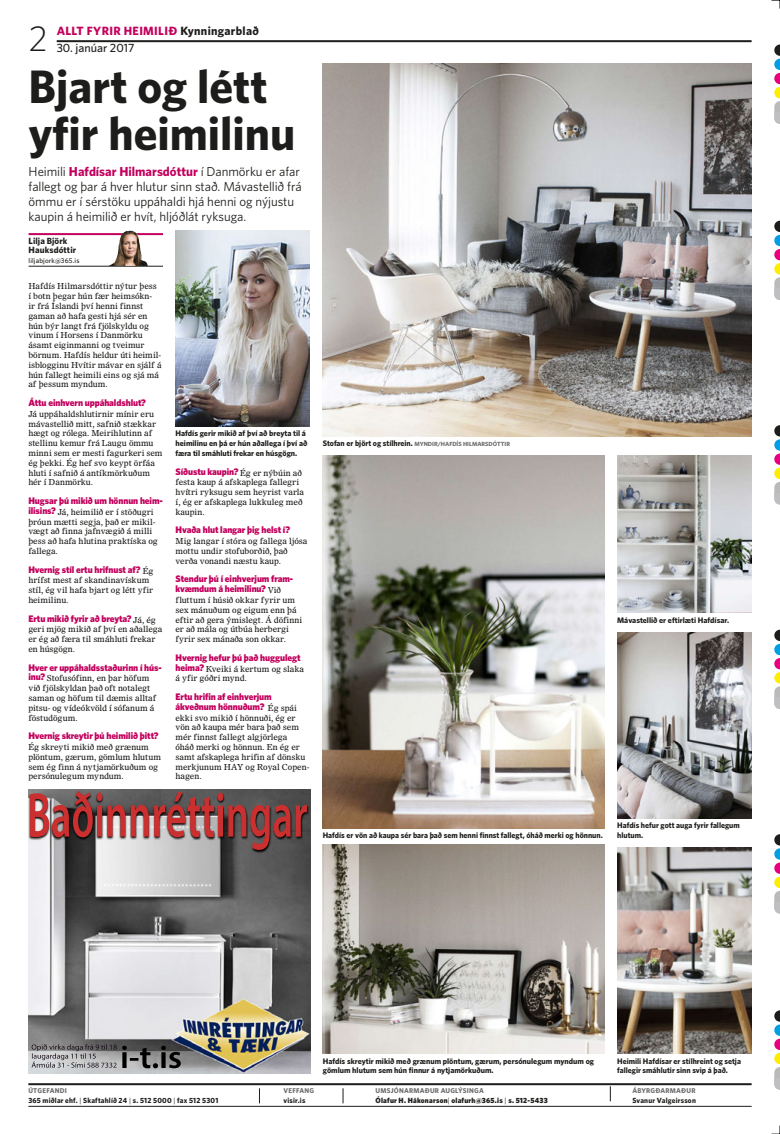
<style>
.page{position:relative;width:780px;height:1134px;background:#fff}
.page>*{position:absolute;margin:0;border:0;box-sizing:border-box;transform-origin:0 0}
.t1{font:700 47px/47px "Whitney HTF";color:#1d1d1b}
.t2{font:300 36px "Whitney HTF";color:#1d1d1b}
.t3{font:13px/15px "Whitney HTF";letter-spacing:-.005em;color:#1d1d1b}
.t4{font:700 12px "Whitney HTF";letter-spacing:.025em;color:#c3005d}
.t5{font:500 12px "Whitney HTF";color:#1d1d1b}
.t6{font:900 9.5px/9.8px "Whitney HTF";letter-spacing:-.01em;color:#c3005d}
.t7{font:700 9px/9.8px "Whitney HTF";letter-spacing:.01em;color:#1d1d1b}
.t8{font:8.3px/9.8px "Olympian LT Std";letter-spacing:-.01em;color:#1d1d1b}
.t9{font:700 8px/9.8px "Whitney HTF";color:#1d1d1b}
.t10{font:700 7.5px "Whitney HTF";letter-spacing:.025em;color:#1d1d1b}
.t11{font:900 7.5px "Whitney HTF";letter-spacing:.03em;color:#1d1d1b}
.t12{font:700 7px "Whitney HTF";letter-spacing:.03em;color:#706f6f}
.t13{font:500 7px "Whitney HTF";letter-spacing:.015em;color:#1d1d1b}
.t14{font:700 6px "Whitney HTF";color:#706f6f}
.s1{color:#1d1d1b}
.s2{font-weight:700;color:#c3005d}
.s3{font-family:"Whitney HTF";font-weight:900;font-size:9.5px;color:#c3005d}
.s4{font-size:6px;color:#706f6f}
.s5{font-weight:400}
</style>
<div class="page">
<hr style="left:28px;top:1083px;width:723px;height:2px;background:#1d1d1b">
<svg style="left:610px;top:1086px;width:1px;height:15px"></svg>
<svg style="left:259px;top:1088px;width:1px;height:15px"></svg>
<svg style="left:343px;top:1088px;width:1px;height:15px"></svg>
<hr style="left:28px;top:1106px;width:723px;height:1px;background:#1d1d1b">
<svg style="left:774px;top:45px;width:6px;height:68px"></svg>
<div style="left:774px;top:113px;width:6px;height:11px;background:#bfbfc1"></div>
<svg style="left:774px;top:1010px;width:6px;height:68px"></svg>
<div style="left:774px;top:1078px;width:6px;height:12px;background:#bfbfc1"></div>
<svg style="left:774px;top:834px;width:6px;height:68px"></svg>
<div style="left:774px;top:902px;width:6px;height:11px;background:#bfbfc1"></div>
<svg style="left:774px;top:630px;width:6px;height:68px"></svg>
<div style="left:774px;top:698px;width:6px;height:11px;background:#bfbfc1"></div>
<svg style="left:774px;top:425px;width:6px;height:68px"></svg>
<div style="left:774px;top:493px;width:6px;height:11px;background:#bfbfc1"></div>
<svg style="left:774px;top:221px;width:6px;height:68px"></svg>
<div style="left:774px;top:289px;width:6px;height:11px;background:#bfbfc1"></div>
<svg style="left:771px;top:0;width:9px;height:9px"></svg>
<svg style="left:771px;top:1125px;width:9px;height:9px"></svg>
<img style="left:175px;top:230px;width:135px;height:196px">
<img style="left:323px;top:844px;width:281px;height:210px">
<img style="left:323px;top:456px;width:281px;height:372px">
<img style="left:617px;top:848px;width:134px;height:206px">
<img style="left:617px;top:632px;width:134px;height:186px">
<img style="left:323px;top:64px;width:428px;height:372px">
<img style="left:617px;top:456px;width:134px;height:157px">
<hr style="left:29px;top:233px;width:134px;height:2px;background:#c3005d">
<hr style="left:29px;top:266px;width:134px;height:1px;background:#1d1d1b">
<svg style="left:121px;top:230px;width:9px;height:5px"></svg>
<img style="left:28px;top:790px;width:282px;height:283px">
<hr style="left:57px;top:40px;width:694px;height:2px;background:#1d1d1b">
<h2 class="t2" style="left:28px;top:17px;width:21px">2</h2>
<h3 class="t4" style="left:57px;top:24px;width:204px">Allt fyrir h eimilið <span class="s1">Kynningarblað</span></h3>
<h3 class="t5" style="left:57px;top:40px;width:79px">30. janúar 2017</h3>
<h1 class="t1" style="left:29px;top:61px;width:268px">Bjart og létt yfir heimilinu</h1>
<h3 class="t3" style="left:29px;top:164px;width:274px">Heimili <span class="s2">Hafdísar Hilmarsdóttur</span> í Danmörku er afar fallegt og þar á hver hlutur sinn stað. Mávastellið frá ömmu er í sérstöku uppáhaldi hjá henni og nýjustu kaupin á heimilið er hvít, hljóðlát ryksuga.</h3>
<p class="t7" style="left:29px;top:235px;width:49px">Lilja Björk<br>Hauksdóttir</p>
<p class="t13" style="left:29px;top:257px;width:52px">liljabjork@365.is</p>
<p class="t8" style="left:28px;top:281px;width:135px">Hafdís Hilmarsdóttir nýtur þess í botn þegar hún fær heimsókn-<br>ir frá Íslandi því henni finnst gaman að hafa gesti hjá sér en hún býr langt frá fjölskyldu og vinum í Horsens í Danmörku ásamt eiginmanni og tveimur börnum. Hafdís heldur úti heimil&shy;isblogginu Hvítir mávar en sjálf á hún fallegt heimili eins og sjá má af þessum myndum.</p>
<p class="t6" style="left:28px;top:397px;width:119px">Áttu einhvern uppáhaldshlut?</p>
<p class="t8" style="left:28px;top:409px;width:136px">Já uppáhaldshlutirnir mínir eru mávastellið mitt, safnið stækkar hægt og rólega. Meirihlutinn af stellinu kemur frá Laugu ömmu minni sem er mesti fagurkeri sem ég þekki. Ég hef svo keypt örfáa hluti í safnið á antíkmörkuðum hér í Danmörku.</p>
<p class="t6" style="left:28px;top:495px;width:136px">Hugsar þú mikið um hönnun heim-</p>
<p class="t8" style="left:28px;top:507px;width:131px"><span class="s3">ilisins?</span> Já, heimilið er í stöðugri þróun mætti segja, það er mikil&shy;vægt að finna jafnvægið á milli þess að hafa hlutina praktíska og fallega.</p>
<p class="t6" style="left:28px;top:564px;width:127px">Hvernig stíl ertu hrifnust af? <sub>Ég</sub></p>
<p class="t8" style="left:28px;top:575px;width:126px">hrífst mest af skandinavískum stíl, ég vil hafa bjart og létt yfir heimilinu.</p>
<p class="t6" style="left:28px;top:613px;width:129px">Ertu mikið fyrir að breyta? <sub>Já,</sub> <sub>ég</sub></p>
<p class="t8" style="left:28px;top:624px;width:135px">geri mjög mikið af því en aðallega er ég að færa til smáhluti frekar en húsgögn.</p>
<p class="t6" style="left:28px;top:662px;width:135px">Hver er uppáhaldsstaðurinn í hús-</p>
<p class="t8" style="left:28px;top:673px;width:130px"><span class="s3">inu?</span> Stofusófinn, en þar höfum við fjölskyldan það oft notalegt saman og höfum til dæmis alltaf pitsu- og vídeókvöld í sófanum á föstudögum.</p>
<p class="t6" style="left:28px;top:731px;width:132px">Hvernig skreytir þú heimilið þitt?</p>
<p class="t8" style="left:28px;top:742px;width:134px">Ég skreyti mikið með grænum plöntum, gærum, gömlum hlutum sem ég finn á nytjamörkuðum og persónulegum myndum.</p>
<p class="t9" style="left:175px;top:428px;width:133px">Hafdís gerir mikið af því að breyta til á heimilinu en þá er hún aðallega í því að færa til smáhluti frekar en húsgögn.</p>
<p class="t6" style="left:175px;top:466px;width:128px">Síðustu kaupin? <sub>Ég</sub> <sub>er</sub> <sub>nýbúin</sub> <sub>að</sub></p>
<p class="t8" style="left:175px;top:477px;width:130px">festa kaup á afskaplega fallegri hvítri ryksugu sem heyrist varla í, ég er afskaplega lukkuleg með kaupin.</p>
<p class="t6" style="left:175px;top:525px;width:116px">Hvaða hlut langar þig helst í?</p>
<p class="t8" style="left:175px;top:536px;width:133px">Mig langar í stóra og fallega ljósa mottu undir stofuborðið, það verða vonandi næstu kaup.</p>
<p class="t6" style="left:175px;top:574px;width:119px">Stendur þú í einhverjum fram&shy;kvæmdum á heimilinu? <sub>Við</sub></p>
<p class="t8" style="left:175px;top:595px;width:128px">fluttum í húsið okkar fyrir um sex mánuðum og eigum enn þá eftir að gera ýmislegt. Á döfinni er að mála og útbúa herbergi fyrir sex mánaða son okkar.</p>
<p class="t6" style="left:175px;top:652px;width:127px">Hvernig hefur þú það huggulegt</p>
<p class="t8" style="left:175px;top:663px;width:130px"><span class="s3">heima?</span> Kveiki á kertum og slaka á yfir góðri mynd.</p>
<p class="t6" style="left:175px;top:691px;width:123px">Ertu hrifin af einhverjum ákveðnum hönnuðum? <sub>Ég</sub> <sub>spái</sub></p>
<p class="t8" style="left:175px;top:712px;width:135px">ekki svo mikið í hönnuði, ég er vön að kaupa mér bara það sem mér finnst fallegt algjörlega<br>óháð merki og hönnun. En ég er samt afskaplega hrifin af dönsku merkjunum HAY og Royal Copen&shy;hagen.</p>
<p class="t9" style="left:323px;top:438px;width:97px">Stofan er björt og stílhrein. <span class="s4">MYNDIR</span></p>
<p class="t14" style="left:437px;top:440px;width:13px">/HAFD</p>
<p class="t14" style="left:456px;top:440px;width:16px">ÍS HILMAR</p>
<p class="t14" style="left:485px;top:440px;width:8px">SDÓTTIR</p>
<p class="t9" style="left:617px;top:615px;width:113px">Mávastellið er eftirlæti Hafdísar.</p>
<p class="t9" style="left:323px;top:830px;width:281px">Hafdís er vön að kaupa sér bara það sem henni finnst fallegt, óháð merki og hönnun.</p>
<p class="t9" style="left:617px;top:820px;width:124px">Hafdís hefur gott auga fyrir fallegum hlutum.</p>
<p class="t12" style="left:28px;top:1086px;width:40px">Útgefandi</p>
<p class="t10" style="left:28px;top:1096px;width:191px">365 miðlar ehf. <span class="s5">|</span> Skaftahlíð 24 <span class="s5">|</span> s. 512 5000 <span class="s5">|</span> fax 512 5301</p>
<p class="t12" style="left:283px;top:1086px;width:32px">Veffang</p>
<p class="t10" style="left:283px;top:1096px;width:23px">visir.is</p>
<p class="t9" style="left:323px;top:1056px;width:273px">Hafdís skreytir mikið með grænum plöntum, gærum, persónulegum myndum og gömlum hlutum sem hún finnur á nytjamörkuðum.</p>
<p class="t12" style="left:375px;top:1086px;width:110px">Umsjónarmaðu r auglýsinga</p>
<p class="t11" style="left:375px;top:1096px;width:174px">Ólafur H. Hákonarson<span class="s5">|</span> olafurh@365.is <span class="s5">|</span> s. 512-5433</p>
<p class="t9" style="left:617px;top:1056px;width:125px">Heimili Hafdísar er stílhreint og setja fallegir smáhlutir sinn svip á það.</p>
<p class="t12" style="left:632px;top:1086px;width:65px">Ábyrgðarmaðu r</p>
<p class="t10" style="left:632px;top:1096px;width:65px">Svanur Valgeirsson</p>
</div>
